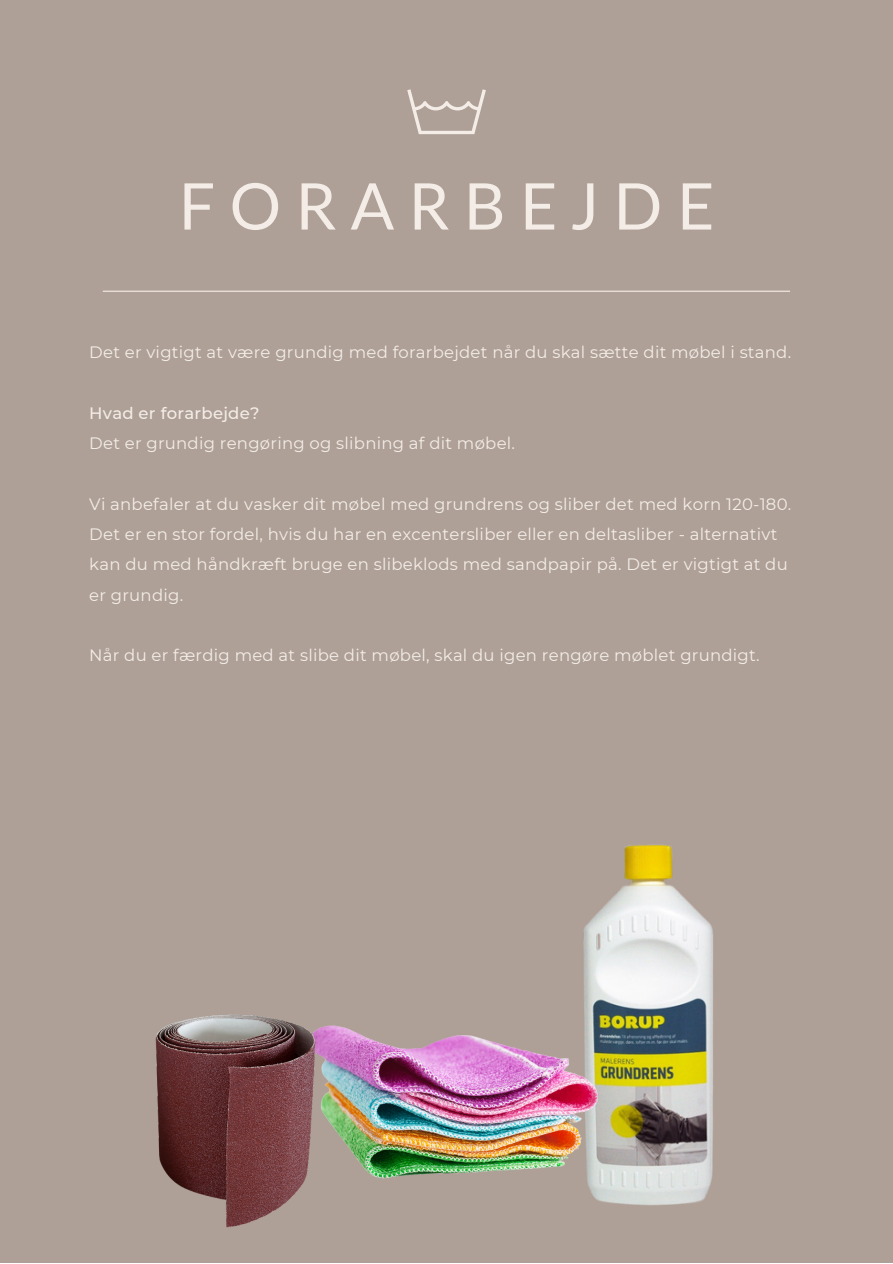
<style>
.page{position:relative;width:893px;height:1264px;background:#fff}
.page>*{position:absolute;margin:0;border:0;box-sizing:border-box;transform-origin:0 0}
.t1{font:64.5px "Lato";letter-spacing:.225em;color:#f4ede7}
.t2{font:16.5px/30.3px "Montserrat";letter-spacing:.015em;color:#f4ede7}
.t3{font:500 16.5px "Montserrat";letter-spacing:.015em;color:#f4ede7}
</style>
<div class="page">
<div style="left:0;top:0;width:892px;height:1262px;background:#aea097"></div>
<svg style="left:407px;top:89px;width:79px;height:45px"></svg>
<hr style="left:103px;top:291px;width:687px;height:1px;background:#f4ede7">
<img style="left:583px;top:845px;width:130px;height:361px">
<img style="left:344px;top:983px;width:265px;height:215px">
<img style="left:155px;top:1014px;width:189px;height:214px">
<p class="t1" style="left:178px;top:166px;width:537px">FORARBEJDE</p>
<p class="t2" style="left:89px;top:337px;width:703px">Det er vigtigt at være grundig med forarbejdet når du skal sætte dit møbel i stand.</p>
<p class="t3" style="left:89px;top:402px;width:172px">Hvad er forarbejde?</p>
<p class="t2" style="left:89px;top:428px;width:427px">Det er grundig rengøring og slibning af dit møbel.</p>
<p class="t2" style="left:89px;top:488px;width:703px">Vi anbefaler at du vasker dit møbel med grundrens og sliber det med korn 120-180.<br>Det er en stor fordel, hvis du har en excentersliber eller en deltasliber - alternativt kan du med håndkræft bruge en slibeklods med sandpapir på. Det er vigtigt at du er grundig.</p>
<p class="t2" style="left:89px;top:640px;width:671px">Når du er færdig med at slibe dit møbel, skal du igen rengøre møblet grundigt.</p>
</div>
